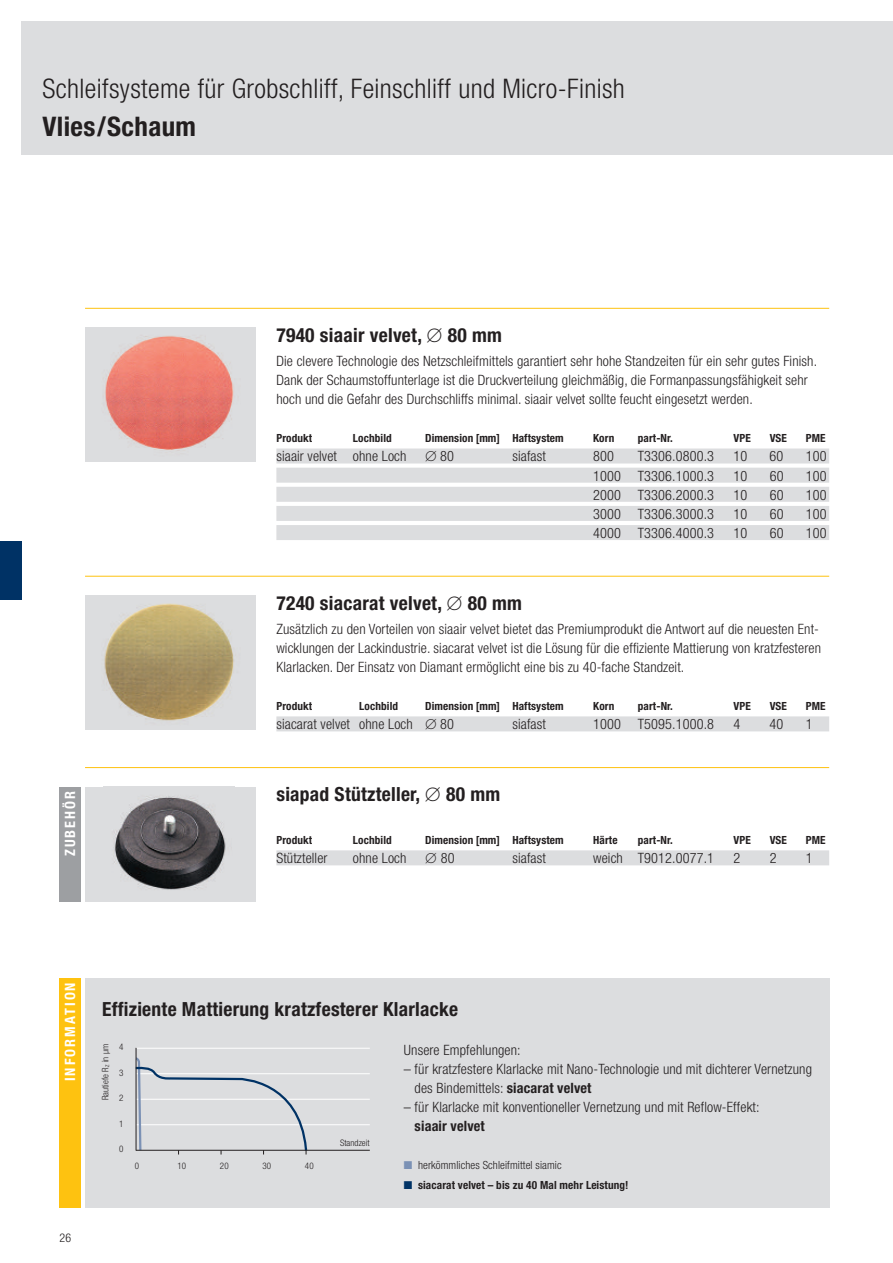
<style>
.page{position:relative;width:893px;height:1263px;background:#fff}
.page>*{position:absolute;margin:0;border:0;box-sizing:border-box;transform-origin:0 0}
.t1{font:300 condensed 27px "Helvetica Neue";letter-spacing:.015em;color:#231f20}
.t2{font:700 condensed 27px "Helvetica Neue";letter-spacing:.015em;color:#231f20}
.t3{font:700 condensed 19.5px "Helvetica Neue";letter-spacing:.015em;color:#231f20}
.t4{font:300 condensed 14.25px/19.2px "Helvetica Neue";letter-spacing:.01em;color:#231f20}
.t5{font:700 condensed 14.25px "Helvetica Neue";letter-spacing:.145em;color:#fff}
.t6{font:700 condensed 14.25px "Helvetica Neue";letter-spacing:.01em;color:#231f20}
.t7{font:300 condensed 12px "Helvetica Neue";color:#231f20}
.t8{font:700 condensed 11.25px "Helvetica Neue";letter-spacing:.01em;color:#231f20}
.t9{font:300 condensed 11.25px "Helvetica Neue";letter-spacing:.01em;color:#231f20}
.t10{font:300 condensed 9px "Helvetica Neue";letter-spacing:.01em;color:#231f20}
.s1{font-weight:700}
.s2{color:#7b91b5}
.s3{color:#003265}
</style>
<div class="page">
<div style="left:21px;top:21px;width:872px;height:134px;background:#dcdddf"></div>
<img style="left:85px;top:327px;width:170px;height:134px">
<hr style="left:85px;top:308px;width:744px;height:1px;background:#fec210">
<img style="left:85px;top:595px;width:170px;height:134px">
<hr style="left:85px;top:576px;width:744px;height:1px;background:#fec210">
<div style="left:276px;top:448px;width:553px;height:15px;background:#dcdddf"></div>
<div style="left:276px;top:468px;width:553px;height:15px;background:#dcdddf"></div>
<div style="left:276px;top:487px;width:553px;height:15px;background:#dcdddf"></div>
<div style="left:276px;top:506px;width:553px;height:15px;background:#dcdddf"></div>
<div style="left:276px;top:525px;width:553px;height:15px;background:#dcdddf"></div>
<div style="left:276px;top:716px;width:553px;height:15px;background:#dcdddf"></div>
<div style="left:276px;top:850px;width:553px;height:15px;background:#dcdddf"></div>
<div style="left:0;top:542px;width:21px;height:58px;background:#003265"></div>
<div style="left:85px;top:787px;width:170px;height:114px;background:#dcdddf"></div>
<img style="left:114px;top:796px;width:112px;height:94px">
<hr style="left:85px;top:767px;width:744px;height:1px;background:#fec210">
<div style="left:60px;top:787px;width:21px;height:114px;background:#9d9fa2"></div>
<div style="left:60px;top:978px;width:21px;height:230px;background:#fec210"></div>
<div style="left:85px;top:978px;width:744px;height:230px;background:#dcdddf"></div>
<hr style="left:136px;top:1048px;width:234px;height:1px;background:#fff">
<hr style="left:136px;top:1073px;width:234px;height:1px;background:#fff">
<hr style="left:136px;top:1099px;width:234px;height:1px;background:#fff">
<hr style="left:136px;top:1124px;width:234px;height:1px;background:#fff">
<svg style="left:135px;top:1056px;width:173px;height:98px"></svg>
<hr style="left:136px;top:1048px;width:1px;height:102px;background:#231f20">
<hr style="left:136px;top:1150px;width:234px;height:1px;background:#231f20">
<h1 class="t1" style="left:43px;top:79px;width:584px">Schleifsysteme für Grobschliff, Feinschliff und Micro-Finish</h1>
<h1 class="t2" style="left:43px;top:117px;width:155px">Vlies/Schaum</h1>
<h2 class="t3" style="left:276px;top:328px;width:227px">7940 siaair velvet, ∅ 80 mm</h2>
<p class="t4" style="left:276px;top:352px;width:542px">Die clevere Technologie des Netzschleifmittels garantiert sehr hohe Standzeiten für ein sehr gutes Finish.<br>Dank der Schaumstoffunterlage ist die Druckverteilung gleichmäßig, die Formanpassungsfähigkeit sehr hoch und die Gefahr des Durchschliffs minimal. siaair velvet sollte feucht eingesetzt werden.</p>
<p class="t8" style="left:276px;top:434px;width:37px">Produkt</p>
<p class="t8" style="left:353px;top:434px;width:40px">Lochbild</p>
<p class="t8" style="left:425px;top:434px;width:140px">Dimension [mm] Haftsystem</p>
<p class="t8" style="left:593px;top:434px;width:23px">Korn</p>
<p class="t8" style="left:638px;top:434px;width:37px">part-Nr.</p>
<p class="t8" style="left:733px;top:434px;width:19px">VPE</p>
<p class="t8" style="left:770px;top:434px;width:19px">VSE</p>
<p class="t8" style="left:806px;top:434px;width:21px">PME</p>
<p class="t4" style="left:276px;top:448px;width:132px">siaair velvet ohne Loch</p>
<p class="t4" style="left:425px;top:448px;width:30px">∅80</p>
<p class="t4" style="left:512px;top:448px;width:35px">siafast</p>
<p class="t4" style="left:593px;top:448px;width:22px">800</p>
<p class="t4" style="left:638px;top:448px;width:78px">T3306.0800.3</p>
<p class="t4" style="left:733px;top:448px;width:15px">10</p>
<p class="t4" style="left:770px;top:448px;width:15px">60</p>
<p class="t4" style="left:806px;top:448px;width:22px">100</p>
<p class="t4" style="left:593px;top:467px;width:122px">1000 T3306.1000.3</p>
<p class="t4" style="left:733px;top:467px;width:15px">10</p>
<p class="t4" style="left:770px;top:467px;width:15px">60</p>
<p class="t4" style="left:806px;top:467px;width:22px">100</p>
<p class="t4" style="left:593px;top:486px;width:122px">2000 T3306.2000.3</p>
<p class="t4" style="left:733px;top:486px;width:15px">10</p>
<p class="t4" style="left:770px;top:486px;width:15px">60</p>
<p class="t4" style="left:806px;top:486px;width:22px">100</p>
<p class="t4" style="left:593px;top:505px;width:122px">3000 T3306.3000.3</p>
<p class="t4" style="left:733px;top:505px;width:15px">10</p>
<p class="t4" style="left:770px;top:505px;width:15px">60</p>
<p class="t4" style="left:806px;top:505px;width:22px">100</p>
<p class="t4" style="left:593px;top:524px;width:122px">4000 T3306.4000.3</p>
<p class="t4" style="left:733px;top:524px;width:15px">10</p>
<p class="t4" style="left:770px;top:524px;width:15px">60</p>
<p class="t4" style="left:806px;top:524px;width:22px">100</p>
<p class="t5" style="left:65px;top:856px;width:67px;rotate:-90deg">ZUBEHÖR</p>
<h2 class="t3" style="left:276px;top:596px;width:247px">7240 siacarat velvet, ∅ 80 mm</h2>
<p class="t4" style="left:276px;top:620px;width:546px">Zusätzlich zu den Vorteilen von siaair velvet bietet das Premiumprodukt die Antwort auf die neuesten Ent&shy;wicklungen der Lackindustrie. siacarat velvet ist die Lösung für die effiziente Mattierung von kratzfesteren<br>Klarlacken. Der Einsatz von Diamant ermöglicht eine bis zu 40-fache Standzeit.</p>
<p class="t8" style="left:276px;top:702px;width:37px">Produkt</p>
<p class="t8" style="left:359px;top:702px;width:40px">Lochbild</p>
<p class="t8" style="left:425px;top:702px;width:140px">Dimension [mm] Haftsystem</p>
<p class="t8" style="left:593px;top:702px;width:23px">Korn</p>
<p class="t8" style="left:638px;top:702px;width:37px">part-Nr.</p>
<p class="t8" style="left:733px;top:702px;width:19px">VPE</p>
<p class="t8" style="left:770px;top:702px;width:19px">VSE</p>
<p class="t8" style="left:806px;top:702px;width:21px">PME</p>
<p class="t4" style="left:276px;top:716px;width:179px">siacarat velvet ohne Loch ∅ 80</p>
<p class="t4" style="left:512px;top:716px;width:35px">siafast</p>
<p class="t4" style="left:593px;top:716px;width:122px">1000 T5095.1000.8</p>
<p class="t4" style="left:733px;top:716px;width:8px">4</p>
<p class="t4" style="left:770px;top:716px;width:15px">40</p>
<p class="t4" style="left:806px;top:716px;width:8px">1</p>
<h2 class="t3" style="left:276px;top:787px;width:225px">siapad Stützteller, ∅ 80 mm</h2>
<p class="t8" style="left:276px;top:836px;width:37px">Produkt</p>
<p class="t8" style="left:353px;top:836px;width:40px">Lochbild</p>
<p class="t8" style="left:425px;top:836px;width:140px">Dimension [mm] Haftsystem</p>
<p class="t8" style="left:593px;top:836px;width:26px">Härte</p>
<p class="t8" style="left:638px;top:836px;width:37px">part-Nr.</p>
<p class="t8" style="left:733px;top:836px;width:19px">VPE</p>
<p class="t8" style="left:770px;top:836px;width:19px">VSE</p>
<p class="t8" style="left:806px;top:836px;width:21px">PME</p>
<p class="t4" style="left:276px;top:850px;width:53px">Stützteller</p>
<p class="t4" style="left:353px;top:850px;width:55px">ohne Loch</p>
<p class="t4" style="left:425px;top:850px;width:31px">∅ 80</p>
<p class="t4" style="left:512px;top:850px;width:35px">siafast</p>
<p class="t4" style="left:593px;top:850px;width:122px">weich T9012.0077.1</p>
<p class="t4" style="left:733px;top:850px;width:8px">2</p>
<p class="t4" style="left:770px;top:850px;width:8px">2</p>
<p class="t4" style="left:806px;top:850px;width:8px">1</p>
<p class="t5" style="left:65px;top:1081px;width:101px;rotate:-90deg">INFORMATION</p>
<p class="t7" style="left:60px;top:1233px;width:13px">26</p>
<h2 class="t3" style="left:102px;top:1002px;width:358px">Effiziente Mattierung kratzfesterer Klarlacke</h2>
<p class="t4" style="left:404px;top:1041px;width:118px">Unsere Empfehlungen:</p>
<p class="t4" style="left:415px;top:1060px;width:399px;text-indent:-11px">– für kratzfestere Klarlacke mit Nano-Technologie und mit dichterer Vernetzung des Bindemittels: <span class="s1">siacarat velvet</span></p>
<p class="t4" style="left:404px;top:1098px;width:357px">– für Klarlacke mit konventioneller Vernetzung und mit Reflow-Effekt:</p>
<p class="t6" style="left:415px;top:1121px;width:72px">siaair velvet</p>
<p class="t10" style="left:119px;top:1044px;width:6px">4</p>
<p class="t10" style="left:119px;top:1069px;width:6px">3</p>
<p class="t10" style="left:119px;top:1095px;width:6px">2</p>
<p class="t10" style="left:119px;top:1120px;width:6px">1</p>
<p class="t10" style="left:119px;top:1146px;width:6px">0</p>
<p class="t10" style="left:102px;top:1100px;width:58px;rotate:-90deg">Rautiefe R<sub>z</sub> in µm</p>
<p class="t10" style="left:340px;top:1139px;width:31px">Standzeit</p>
<p class="t10" style="left:135px;top:1163px;width:6px">0</p>
<p class="t10" style="left:177px;top:1163px;width:10px">10</p>
<p class="t10" style="left:220px;top:1163px;width:10px">20</p>
<p class="t10" style="left:262px;top:1163px;width:10px">30</p>
<p class="t10" style="left:305px;top:1163px;width:10px">40</p>
<p class="t9" style="left:404px;top:1161px;width:159px"><span class="s2">■</span> herkömmliches Schleifmittel siamic</p>
<p class="t8" style="left:404px;top:1180px;width:226px"><span class="s3">■</span> siacarat velvet – bis zu 40 Mal mehr Leistung!</p>
</div>
